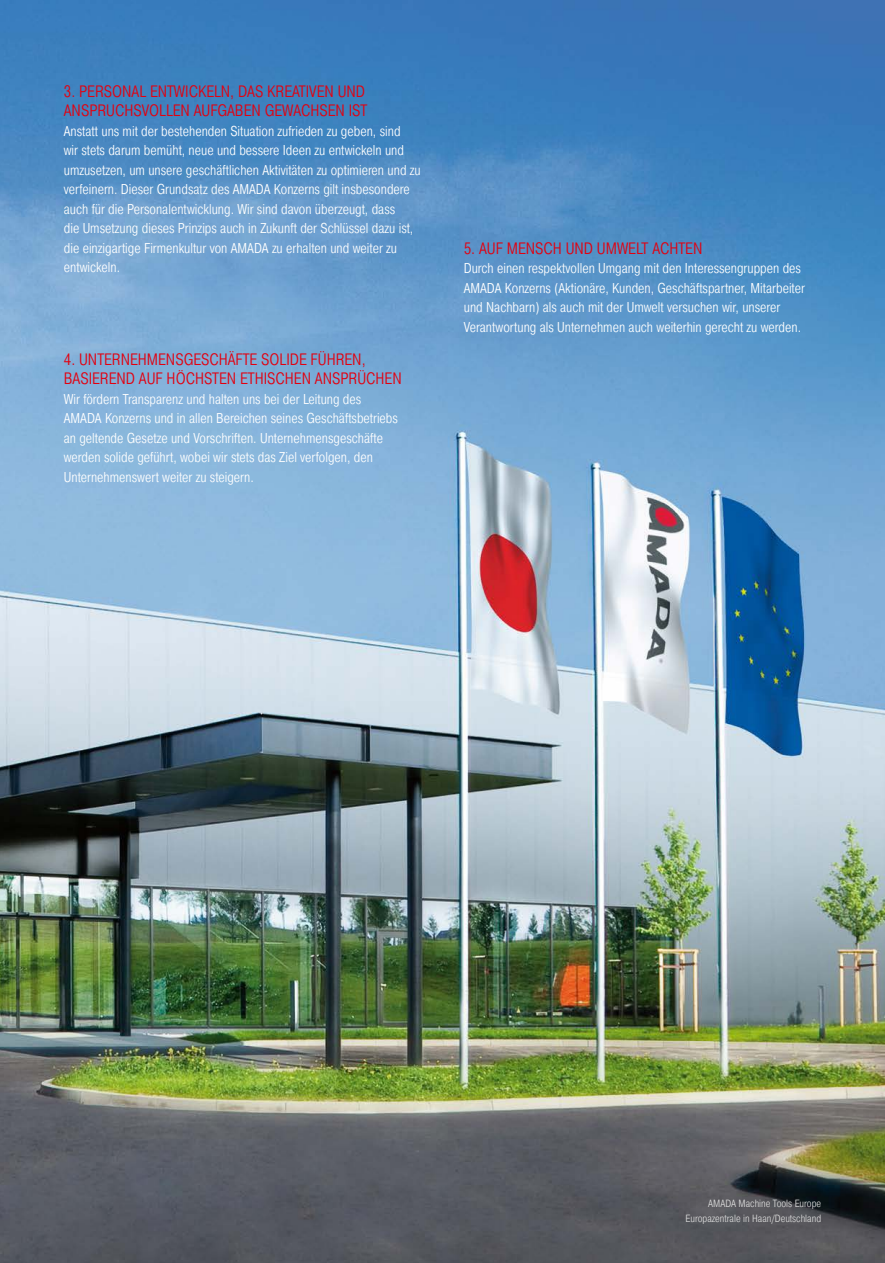
<style>
.page{position:relative;width:885px;height:1263px;background:#fff}
.page>*{position:absolute;margin:0;border:0;box-sizing:border-box;transform-origin:0 0}
.t1{font:300 16.5px/19.5px "Pragmatica Cond";color:#e3000f}
.t2{font:300 14.25px/19.5px "Pragmatica Cond";color:#fff}
.t3{font:300 10.5px/15px "Pragmatica Cond";color:#dadada;text-align:right}
</style>
<div class="page">
<img style="left:0;top:0;width:884px;height:1263px">
<p class="t1" style="left:64px;top:81px;width:305px">3. PERSONAL ENTWICKELN, DAS KREATIVEN UND<br>ANSPRUCHSVOLLEN AUFGABEN GEWACHSEN IST</p>
<p class="t2" style="left:64px;top:121px;width:358px">Anstatt uns mit der bestehenden Situation zufrieden zu geben, sind<br>wir stets darum bemüht, neue und bessere Ideen zu entwickeln und umzusetzen, um unsere geschäftlichen Aktivitäten zu optimieren und zu verfeinern. Dieser Grundsatz des AMADA Konzerns gilt insbesondere auch für die Personalentwicklung. Wir sind davon überzeugt, dass<br>die Umsetzung dieses Prinzips auch in Zukunft der Schlüssel dazu ist, die einzigartige Firmenkultur von AMADA zu erhalten und weiter zu entwickeln.</p>
<p class="t1" style="left:64px;top:349px;width:339px">4. UNTERNEHMENSGESCHÄFTE SOLIDE FÜHREN,<br>BASIEREND AUF HÖCHSTEN ETHISCHEN ANSPRÜCHEN</p>
<p class="t2" style="left:64px;top:389px;width:335px">Wir fördern Transparenz und halten uns bei der Leitung des AMADA Konzerns und in allen Bereichen seines Geschäftsbetriebs an geltende Gesetze und Vorschriften. Unternehmensgeschäfte werden solide geführt, wobei wir stets das Ziel verfolgen, den Unternehmenswert weiter zu steigern.</p>
<p class="t1" style="left:463px;top:239px;width:240px">5. AUF MENSCH UND UMWELT ACHTEN</p>
<p class="t2" style="left:463px;top:259px;width:343px">Durch einen respektvollen Umgang mit den Interessengruppen des AMADA Konzerns (Aktionäre, Kunden, Geschäftspartner, Mitarbeiter und Nachbarn) als auch mit der Umwelt versuchen wir, unserer Verantwortung als Unternehmen auch weiterhin gerecht zu werden.</p>
<p class="t3" style="left:685px;top:1195px;width:137px">AMADA Machine Tools Europe<br>Europazentrale in Haan/Deutschland</p>
</div>
